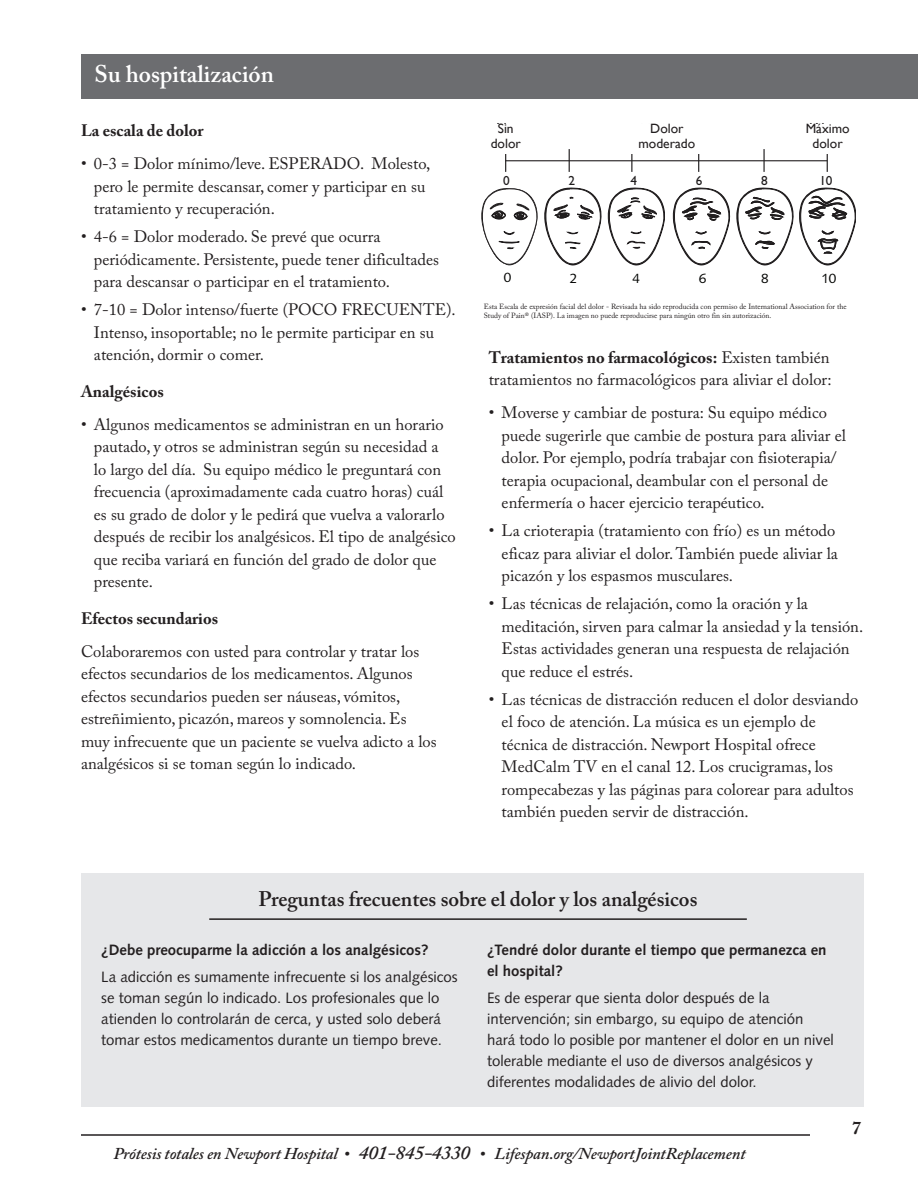
<style>
.page{position:relative;width:918px;height:1188px;background:#fff}
.page>*{position:absolute;margin:0;border:0;box-sizing:border-box;transform-origin:0 0}
.Head_Right_page{font:600 24px "Adobe Caslon Pro";color:#fff}
.Box_title{font:600 21px "Adobe Caslon Pro";color:#231f20}
.t1{font:700 18px "Adobe Caslon Pro";color:#231f20}
.Bullet_text{font:16.5px/22.5px "Adobe Caslon Pro";color:#231f20}
.Text{font:16.5px/22.5px "Adobe Caslon Pro";color:#231f20}
.t2{font:italic 600 16.5px "Adobe Caslon Pro";letter-spacing:-.01em;color:#231f20}
.Text-2{font:700 16.5px "Adobe Caslon Pro";color:#231f20}
.Text-3{font:15px/21px "Syntax";color:#231f20}
.Questions{font:700 15px/21px "Syntax";color:#231f20}
.Text-4{font:13.5px/15px "Gill Sans";color:#231f20;text-align:center}
.t3{font:13.5px "Syntax";color:#040503}
.t4{font:13.2px/14.1px "Gill Sans";color:#201d1e;text-align:center}
.t5{font:7.5px/9px "Adobe Caslon Pro";color:#231f20}
.s1{font-weight:700}
.s2{font-size:19.5px}
</style>
<div class="page">
<hr style="left:81px;top:1134px;width:729px;height:2px;background:#231f20">
<div style="left:81px;top:54px;width:837px;height:44px;background:#6c6d70"></div>
<svg style="left:481px;top:188px;width:57px;height:77px"></svg>
<svg style="left:544px;top:187px;width:58px;height:78px"></svg>
<svg style="left:608px;top:187px;width:57px;height:78px"></svg>
<svg style="left:673px;top:187px;width:58px;height:78px"></svg>
<svg style="left:737px;top:187px;width:119px;height:78px"></svg>
<hr style="left:505px;top:160px;width:322px;height:1px;background:#201d1e">
<svg style="left:505px;top:154px;width:1px;height:18px"></svg>
<svg style="left:569px;top:149px;width:1px;height:23px"></svg>
<svg style="left:631px;top:154px;width:1px;height:18px"></svg>
<svg style="left:698px;top:154px;width:1px;height:18px"></svg>
<hr style="left:763px;top:149px;width:2px;height:23px;background:#201d1e">
<svg style="left:827px;top:154px;width:1px;height:18px"></svg>
<div style="left:81px;top:873px;width:783px;height:234px;background:#e6e7e9"></div>
<hr style="left:209px;top:918px;width:538px;height:2px;background:#231f20">
<p class="Head_Right_page" style="left:94px;top:60px;width:181px">Su hospitalización</p>
<p class="Text-2" style="left:81px;top:121px;width:124px">La escala de dolor</p>
<p class="Bullet_text" style="left:94px;top:152px;width:338px;text-indent:-13px">• 0-3 = Dolor mínimo/leve. ESPERADO. Molesto, pero le permite descansar, comer y participar en su tratamiento y recuperación.</p>
<p class="Bullet_text" style="left:94px;top:225px;width:346px;text-indent:-13px">• 4-6 = Dolor moderado. Se prevé que ocurra periódicamente. Persistente, puede tener dificultades para descansar o participar en el tratamiento.</p>
<p class="Bullet_text" style="left:94px;top:298px;width:363px;text-indent:-13px">• 7-10 = Dolor intenso/fuerte (POCO FRECUENTE).<br>Intenso, insoportable; no le permite participar en su atención, dormir o comer.</p>
<p class="Text-2" style="left:81px;top:381px;width:84px">Analgésicos</p>
<p class="Bullet_text" style="left:94px;top:413px;width:363px;text-indent:-13px">• Algunos medicamentos se administran en un horario pautado, y otros se administran según su necesidad a<br>lo largo del día. Su equipo médico le preguntará con frecuencia (aproximadamente cada cuatro horas) cuál es su grado de dolor y le pedirá que vuelva a valorarlo después de recibir los analgésicos. El tipo de analgésico que reciba variará en función del grado de dolor que presente.</p>
<p class="Text-2" style="left:81px;top:608px;width:139px">Efectos secundarios</p>
<p class="Text" style="left:81px;top:640px;width:357px">Colaboraremos con usted para controlar y tratar los efectos secundarios de los medicamentos. Algunos efectos secundarios pueden ser náuseas, vómitos, estreñimiento, picazón, mareos y somnolencia. Es muy infrecuente que un paciente se vuelva adicto a los analgésicos si se toman según lo indicado.</p>
<p class="t4" style="left:494px;top:121px;width:23px;text-align:left">No<br>Pain</p>
<p class="t4" style="left:640px;top:122px;width:54px">Moderate<br>Pain</p>
<p class="t4" style="left:810px;top:121px;width:36px">Worst<br>Pain</p>
<p class="Text-4" style="left:491px;top:121px;width:32px">Sin dolor</p>
<p class="Text-4" style="left:639px;top:121px;width:58px">Dolor moderado</p>
<p class="Text-4" style="left:806px;top:121px;width:45px">Máximo dolor</p>
<p class="t4" style="left:503px;top:174px;width:8px">0</p>
<p class="t4" style="left:569px;top:174px;width:8px">2</p>
<p class="t4" style="left:630px;top:174px;width:8px">4</p>
<p class="t4" style="left:696px;top:174px;width:8px">6</p>
<p class="t4" style="left:761px;top:174px;width:8px">8</p>
<p class="t4" style="left:819px;top:174px;width:15px">10</p>
<p class="t3" style="left:504px;top:269px;width:9px">0</p>
<p class="t3" style="left:570px;top:270px;width:9px">2</p>
<p class="t3" style="left:632px;top:270px;width:9px">4</p>
<p class="t3" style="left:699px;top:270px;width:9px">6</p>
<p class="t3" style="left:761px;top:270px;width:9px">8</p>
<p class="t3" style="left:821px;top:270px;width:17px">10</p>
<p class="t5" style="left:484px;top:302px;width:364px">Esta Escala de expresión facial del dolor - Revisada ha sido reproducida con permiso de International Association for the<br>Study of Pain® (IASP). La imagen no puede reproducirse para ningún otro fin sin autorización.</p>
<p class="Text" style="left:489px;top:346px;width:344px"><span class="s1">Tratamientos no farmacológicos:</span> Existen también tratamientos no farmacológicos para aliviar el dolor:</p>
<p class="Bullet_text" style="left:502px;top:401px;width:346px;text-indent:-13px">• Moverse y cambiar de postura: Su equipo médico puede sugerirle que cambie de postura para aliviar el dolor. Por ejemplo, podría trabajar con fisioterapia/ terapia ocupacional, deambular con el personal de enfermería o hacer ejercicio terapéutico.</p>
<p class="Bullet_text" style="left:502px;top:519px;width:338px;text-indent:-13px">• La crioterapia (tratamiento con frío) es un método eficaz para aliviar el dolor. También puede aliviar la picazón y los espasmos musculares.</p>
<p class="Bullet_text" style="left:502px;top:592px;width:363px;text-indent:-13px">• Las técnicas de relajación, como la oración y la meditación, sirven para calmar la ansiedad y la tensión.<br>Estas actividades generan una respuesta de relajación que reduce el estrés.</p>
<p class="Bullet_text" style="left:502px;top:688px;width:358px;text-indent:-13px">• Las técnicas de distracción reducen el dolor desviando el foco de atención. La música es un ejemplo de técnica de distracción. Newport Hospital ofrece MedCalm TV en el canal 12. Los crucigramas, los rompecabezas y las páginas para colorear para adultos también pueden servir de distracción.</p>
<p class="Box_title" style="left:259px;top:887px;width:440px">Preguntas frecuentes sobre el dolor y los analgésicos</p>
<p class="Questions" style="left:101px;top:940px;width:329px">¿Debe preocuparme la adicción a los analgésicos?</p>
<p class="Text-3" style="left:101px;top:966px;width:358px">La adicción es sumamente infrecuente si los analgésicos se toman según lo indicado. Los profesionales que lo atienden lo controlarán de cerca, y usted solo deberá tomar estos medicamentos durante un tiempo breve.</p>
<p class="Questions" style="left:487px;top:940px;width:341px">¿Tendré dolor durante el tiempo que permanezca en el hospital?</p>
<p class="Text-3" style="left:487px;top:987px;width:348px">Es de esperar que sienta dolor después de la intervención; sin embargo, su equipo de atención hará todo lo posible por mantener el dolor en un nivel tolerable mediante el uso de diversos analgésicos y diferentes modalidades de alivio del dolor.</p>
<p class="t2" style="left:113px;top:1144px;width:634px">Prótesis totales en Newport Hospital • <span class="s2">401-845-4330</span> • Lifespan.org/NewportJointReplacement</p>
<p class="t1" style="left:852px;top:1117px;width:10px">7</p>
</div>
